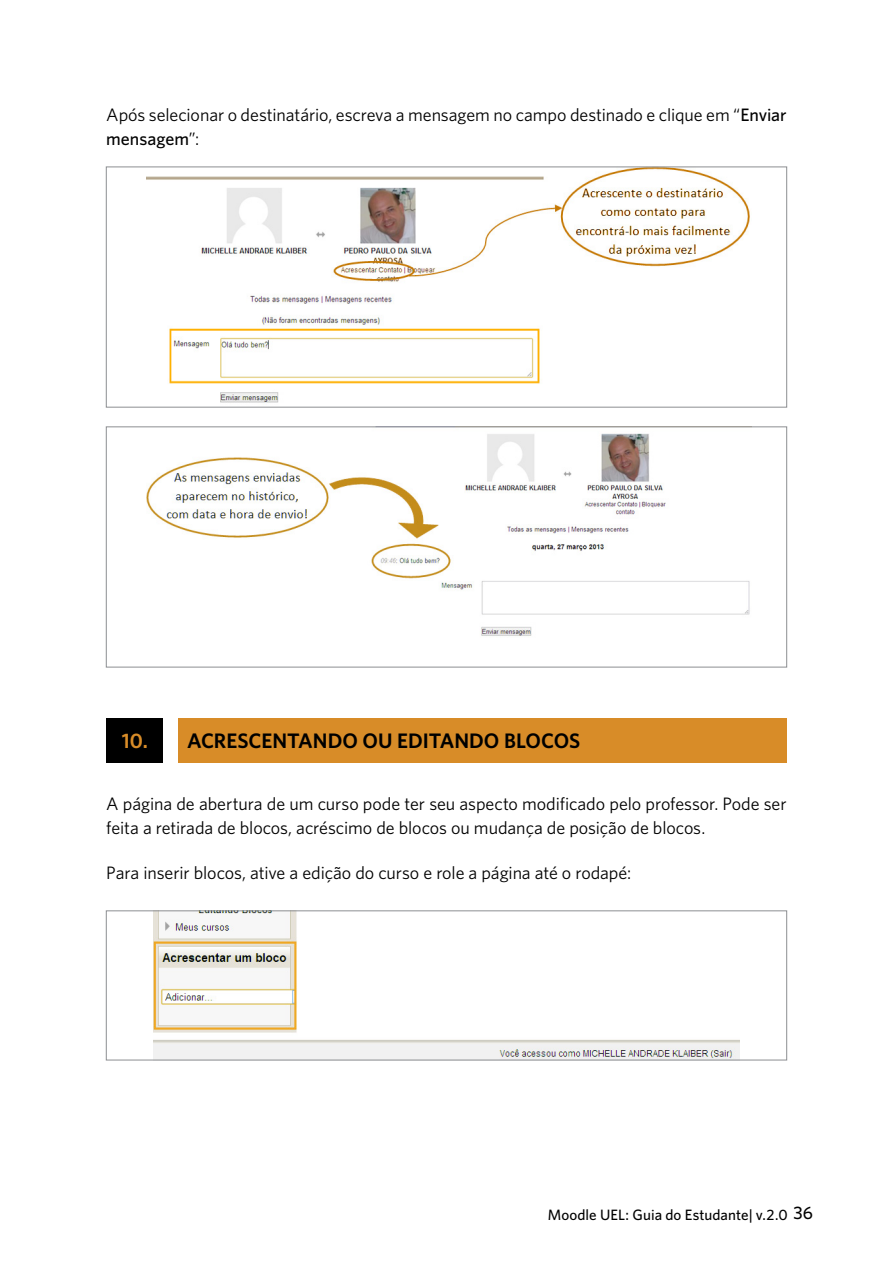
<style>
.page{position:relative;width:893px;height:1263px;background:#fff}
.page>*{position:absolute;margin:0;border:0;box-sizing:border-box;transform-origin:0 0}
.t1{font:600 21px "Whitney";color:#000}
.t2{font:18px/24px "Whitney";letter-spacing:-.005em;color:#000}
.t3{font:500 15px "Whitney";letter-spacing:.005em;color:#000}
.s1{font-weight:500}
.s2{color:#d88c28}
.s3{font-size:18px}
</style>
<div class="page">
<img style="left:146px;top:168px;width:604px;height:235px">
<div style="left:106px;top:166px;width:681px;height:242px;border:1px solid #939598"></div>
<img style="left:146px;top:433px;width:604px;height:203px">
<div style="left:106px;top:426px;width:681px;height:242px;border:1px solid #939598"></div>
<div style="left:106px;top:718px;width:57px;height:44px;background:#000"></div>
<div style="left:179px;top:718px;width:608px;height:44px;background:#d88c28"></div>
<img style="left:153px;top:912px;width:587px;height:146px">
<div style="left:106px;top:910px;width:681px;height:150px;border:1px solid #939598"></div>
<p class="t2" style="left:106px;top:102px;width:682px">Após selecionar o destinatário, escreva a mensagem no campo destinado e clique em “<span class="s1">Enviar mensagem</span>”:</p>
<p class="t1" style="left:122px;top:727px;width:155px"><span class="s2">10</span><span class="s2">.</span> ACRESCENTANDO</p>
<p class="t1" style="left:363px;top:727px;width:48px">OU EDITANDO</p>
<p class="t1" style="left:504px;top:727px;width:64px">BLOCOS</p>
<p class="t2" style="left:106px;top:791px;width:682px">A página de abertura de um curso pode ter seu aspecto modificado pelo professor. Pode ser feita a retirada de blocos, acréscimo de blocos ou mudança de posição de blocos.</p>
<p class="t2" style="left:106px;top:860px;width:527px">Para inserir blocos, ative a edição do curso e role a página até o rodapé:</p>
<p class="t3" style="left:548px;top:1205px;width:267px">Moodle UEL: Guia do Estudante| v.2.0 <span class="s3">36</span></p>
</div>
